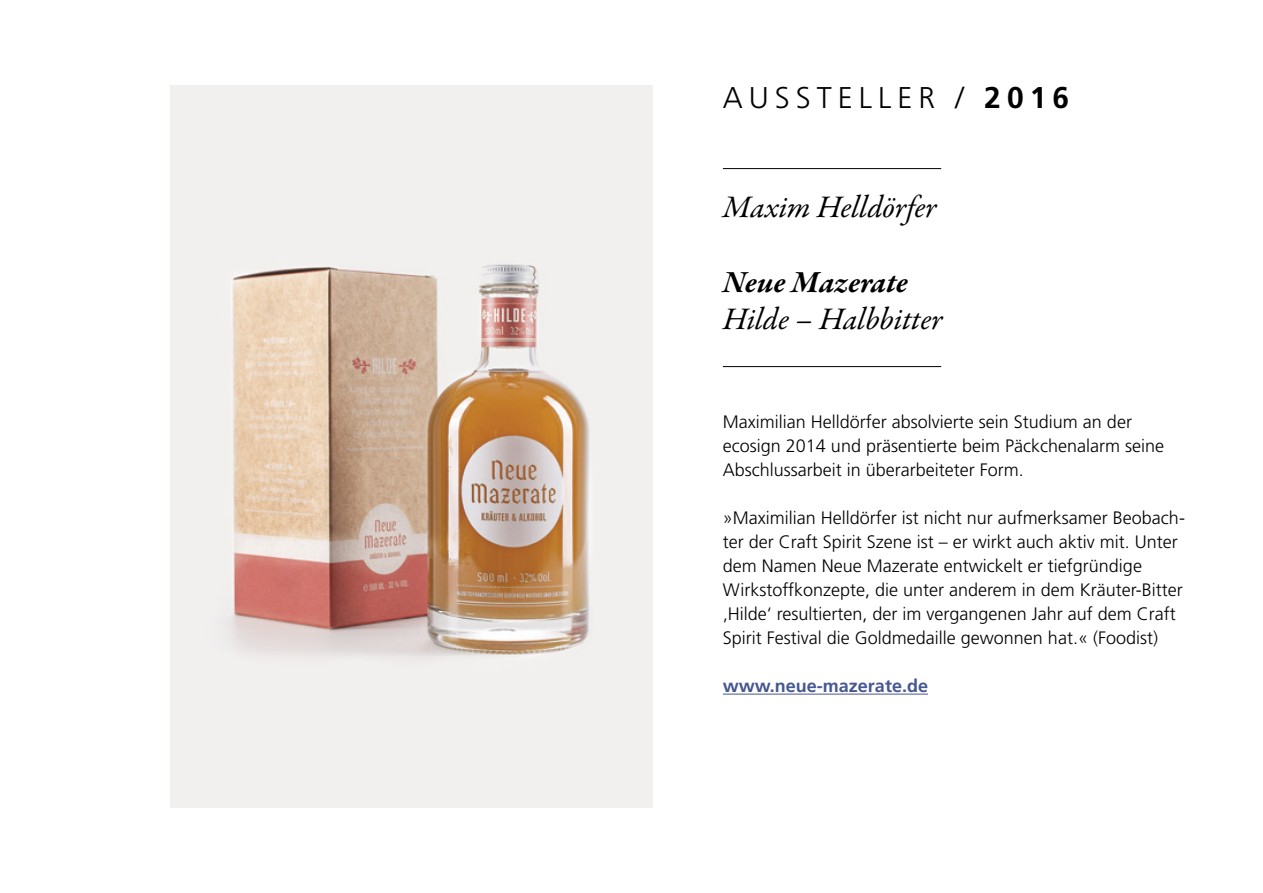
<style>
.page{position:relative;width:1263px;height:893px;background:#fff}
.page>*{position:absolute;margin:0;border:0;box-sizing:border-box;transform-origin:0 0}
.t1{font:italic 31.5px "Garamond Premr Pro";letter-spacing:-.005em;color:#000}
.t2{font:italic 700 31.5px "Garamond Premr Pro";color:#000}
.t3{font:300 30px "Frutiger LT Std";letter-spacing:.2em;color:#000}
.t4{font:300 18px/24px "Frutiger LT Std";color:#000}
.t5{font:700 18px "Frutiger LT Std";color:#465792}
.s1{font-weight:700}
</style>
<div class="page">
<img style="left:170px;top:85px;width:483px;height:723px">
<hr style="left:723px;top:694px;width:205px;height:1px;background:#465792">
<hr style="left:723px;top:366px;width:218px;height:1px;background:#000">
<hr style="left:723px;top:168px;width:218px;height:1px;background:#000">
<h2 class="t3" style="left:723px;top:80px;width:348px">AUSSTELLER / <span class="s1">2016</span></h2>
<h1 class="t1" style="left:723px;top:187px;width:215px">Maxim Helldörfer</h1>
<h1 class="t2" style="left:723px;top:263px;width:187px">Neue Mazerate</h1>
<h1 class="t1" style="left:723px;top:299px;width:221px">Hilde – Halbbitter</h1>
<p class="t4" style="left:723px;top:410px;width:443px">Maximilian Helldörfer absolvierte sein Studium an der ecosign 2014 und präsentierte beim Päckchenalarm seine<br>Abschlussarbeit in überarbeiteter Form.</p>
<p class="t4" style="left:723px;top:506px;width:464px">»Maximilian Helldörfer ist nicht nur aufmerksamer Beobach&shy;ter der Craft Spirit Szene ist – er wirkt auch aktiv mit. Unter dem Namen Neue Mazerate entwickelt er tiefgründige Wirkstoffkonzepte, die unter anderem in dem Kräuter-Bitter ‚Hilde‘ resultierten, der im vergangenen Jahr auf dem Craft Spirit Festival die Goldmedaille gewonnen hat.« (Foodist)</p>
<p class="t5" style="left:723px;top:675px;width:207px">www.neue-mazerate.de</p>
</div>
